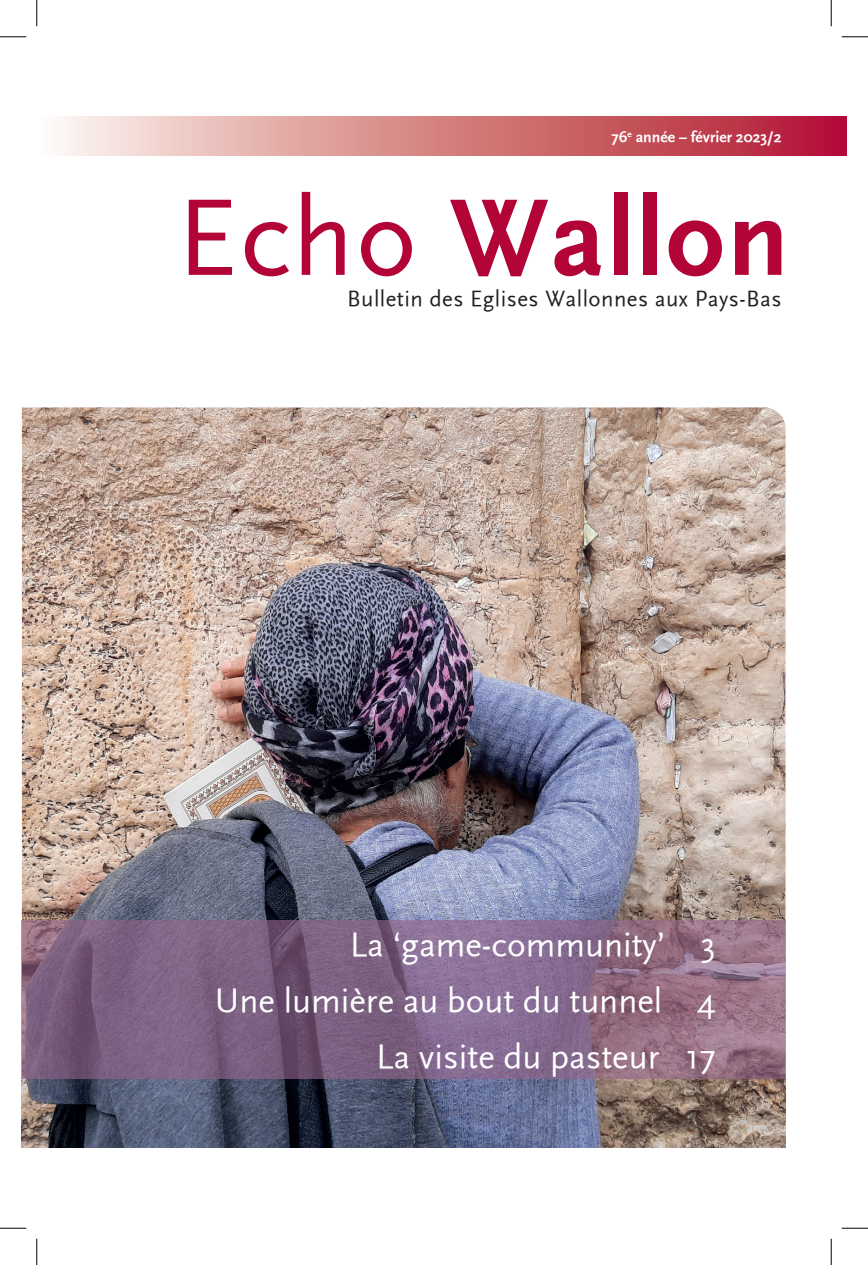
<style>
.page{position:relative;width:868px;height:1265px;background:#fff}
.page>*{position:absolute;margin:0;border:0;box-sizing:border-box;transform-origin:0 0}
._1_Echo_Wallon{font:700 113.75px "Scala Sans";letter-spacing:.02em;color:#b30437}
._1_Au_sommaire{font:35px "Scala Sans";color:#fff}
._1_Bulletin_des_EW{font:22.75px "Scala Sans";letter-spacing:.02em;color:#231f20}
._1_Date_de_publicati{font:700 15.75px "Scala Sans";color:#fff}
.s1{font-weight:400}
</style>
<div class="page">
<img style="left:22px;top:407px;width:763px;height:672px">
<svg style="left:22px;top:920px;width:763px;height:158px;background:#846685"></svg>
<svg style="left:66px;top:116px;width:779px;height:40px;background:#d47f84"></svg>
<img style="left:22px;top:1079px;width:763px;height:67px">
<svg style="left:0;top:36px;width:26px;height:1px"></svg>
<svg style="left:841px;top:36px;width:26px;height:1px"></svg>
<svg style="left:0;top:1227px;width:26px;height:1px"></svg>
<svg style="left:841px;top:1227px;width:26px;height:1px"></svg>
<svg style="left:36px;top:0;width:1px;height:26px"></svg>
<svg style="left:36px;top:1238px;width:1px;height:26px"></svg>
<svg style="left:830px;top:0;width:1px;height:26px"></svg>
<svg style="left:830px;top:1238px;width:1px;height:26px"></svg>
<p class="_1_Date_de_publicati" style="left:611px;top:128px;width:171px">76<sup>e</sup> année – février 2023/2</p>
<p class="_1_Echo_Wallon" style="left:176px;top:177px;width:614px"><span class="s1">Echo</span> Wallon</p>
<p class="_1_Bulletin_des_EW" style="left:347px;top:286px;width:435px">Bulletin des Eglises Wallonnes aux Pays-Bas</p>
<p class="_1_Au_sommaire" style="left:349px;top:925px;width:367px">La ‘game-community’ 3</p>
<p class="_1_Au_sommaire" style="left:215px;top:981px;width:502px">Une lumière au bout du tunnel 4</p>
<p class="_1_Au_sommaire" style="left:376px;top:1037px;width:341px">La visite du pasteur 17</p>
</div>
